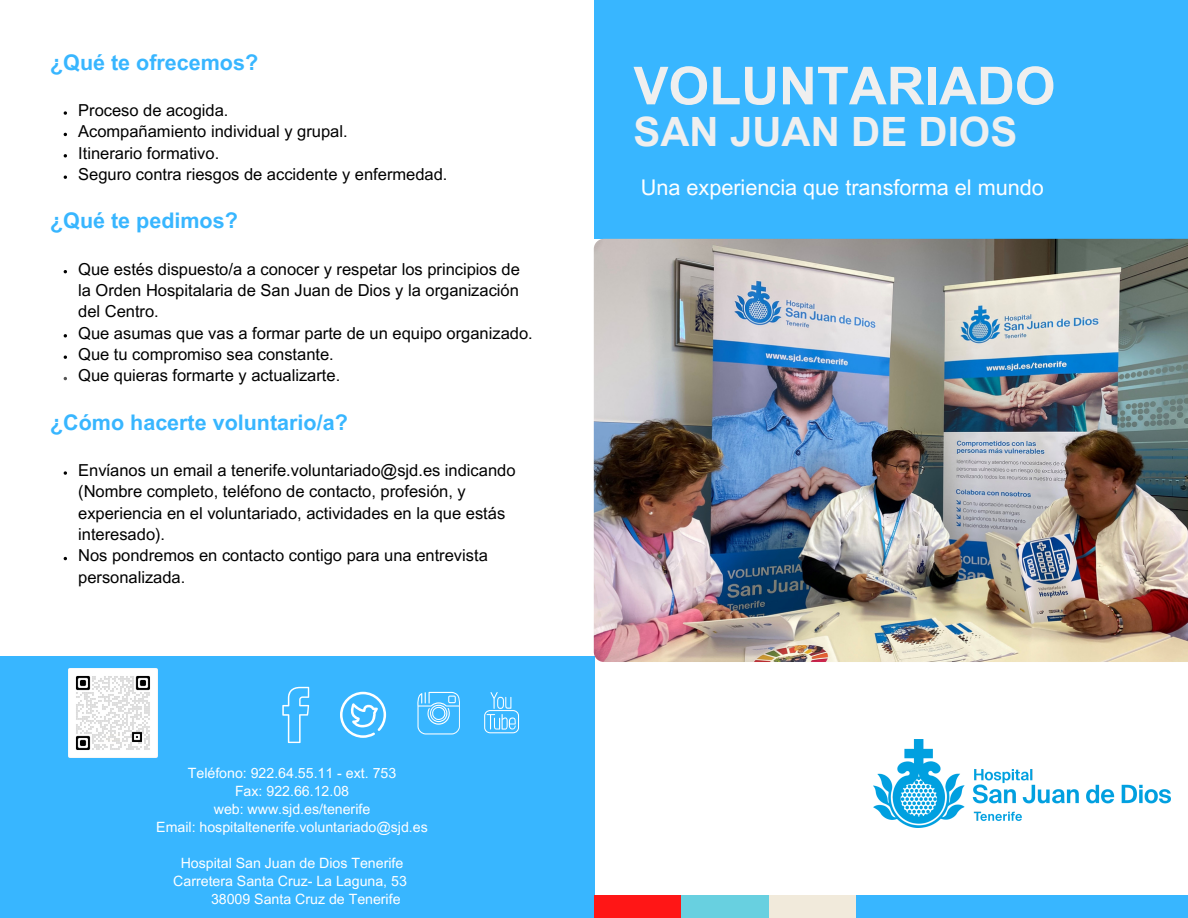
<style>
.page{position:relative;width:1188px;height:918px;background:#fff}
.page>*{position:absolute;margin:0;border:0;box-sizing:border-box;transform-origin:0 0}
.t1{font:700 52.35px "Arial MT Pro";color:#efefef}
.t2{font:700 40.35px "Arial MT Pro";color:#efefef}
.t3{font:700 21.6px "Arial MT Pro";color:#38b6ff}
.t4{font:21.6px "Arial MT Pro";color:#fff}
.t5{font:16.5px/21.3px "Arial MT Pro";color:#000}
.t6{font:14.1px "Arial MT Pro";color:#fff}
</style>
<div class="page">
<div style="left:0;top:656px;width:594px;height:262px;background:#38b6ff"></div>
<svg style="left:340px;top:692px;width:46px;height:46px"></svg>
<svg style="left:484px;top:692px;width:35px;height:41px"></svg>
<svg style="left:282px;top:687px;width:27px;height:56px"></svg>
<svg style="left:417px;top:692px;width:43px;height:42px"></svg>
<div style="left:594px;top:0;width:594px;height:238px;background:#38b6ff"></div>
<img style="left:594px;top:239px;width:594px;height:423px">
<div style="left:769px;top:895px;width:88px;height:23px;background:#f1eadb"></div>
<div style="left:856px;top:895px;width:332px;height:23px;background:#38b6ff"></div>
<div style="left:594px;top:895px;width:88px;height:23px;background:#ff1616"></div>
<div style="left:681px;top:895px;width:88px;height:23px;background:#68d0e0"></div>
<img style="left:874px;top:740px;width:297px;height:87px">
<img style="left:68px;top:669px;width:89px;height:89px">
<svg style="left:64px;top:111px;width:3px;height:4px"></svg>
<svg style="left:64px;top:154px;width:3px;height:4px"></svg>
<svg style="left:64px;top:334px;width:3px;height:4px"></svg>
<svg style="left:64px;top:471px;width:3px;height:4px"></svg>
<p class="t3" style="left:50px;top:54px;width:210px">¿Qué te ofrecemos?</p>
<p class="t5" style="left:78px;top:101px;width:152px">Proceso de acogida.</p>
<p class="t5" style="left:78px;top:123px;width:271px">Acompañamiento individual y grupal.</p>
<p class="t5" style="left:78px;top:144px;width:143px">Itinerario formativo.</p>
<p class="t5" style="left:78px;top:166px;width:371px">Seguro contra riesgos de accidente y enfermedad.</p>
<p class="t3" style="left:50px;top:213px;width:189px">¿Qué te pedimos?</p>
<p class="t5" style="left:78px;top:260px;width:443px;text-align:justify">Que estés dispuesto/a a conocer y respetar los principios de la Orden Hospitalaria de San Juan de Dios y la organización del Centro.</p>
<p class="t5" style="left:78px;top:324px;width:456px">Que asumas que vas a formar parte de un equipo organizado.</p>
<p class="t5" style="left:78px;top:346px;width:257px">Que tu compromiso sea constante.</p>
<p class="t5" style="left:78px;top:367px;width:264px">Que quieras formarte y actualizarte.</p>
<p class="t3" style="left:50px;top:414px;width:299px">¿Cómo hacerte voluntario/a?</p>
<p class="t5" style="left:78px;top:461px;width:439px">Envíanos un email a tenerife.voluntariado@sjd.es indicando (Nombre completo, teléfono de contacto, profesión, y experiencia en el voluntariado, actividades en la que estás interesado).</p>
<p class="t5" style="left:78px;top:547px;width:411px">Nos pondremos en contacto contigo para una entrevista personalizada.</p>
<p class="t6" style="left:188px;top:767px;width:210px">Teléfono: 922.64.55.11 - ext. 753</p>
<p class="t6" style="left:235px;top:785px;width:116px">Fax: 922.66.12.08</p>
<p class="t6" style="left:214px;top:803px;width:158px">web: www.sjd.es/tenerife</p>
<p class="t6" style="left:156px;top:821px;width:273px">Email: hospitaltenerife.voluntariado@sjd.es</p>
<p class="t6" style="left:181px;top:857px;width:224px">Hospital San Juan de Dios Tenerife</p>
<p class="t6" style="left:173px;top:875px;width:235px">Carretera Santa Cruz- La Laguna, 53</p>
<p class="t6" style="left:211px;top:893px;width:191px">38009 Santa Cruz de Tenerife</p>
<p class="t1" style="left:634px;top:66px;width:424px">VOLUNTARIADO</p>
<p class="t2" style="left:634px;top:117px;width:385px">SAN JUAN DE DIOS</p>
<p class="t4" style="left:641px;top:179px;width:405px">Una experiencia que transforma el mundo</p>
</div>
